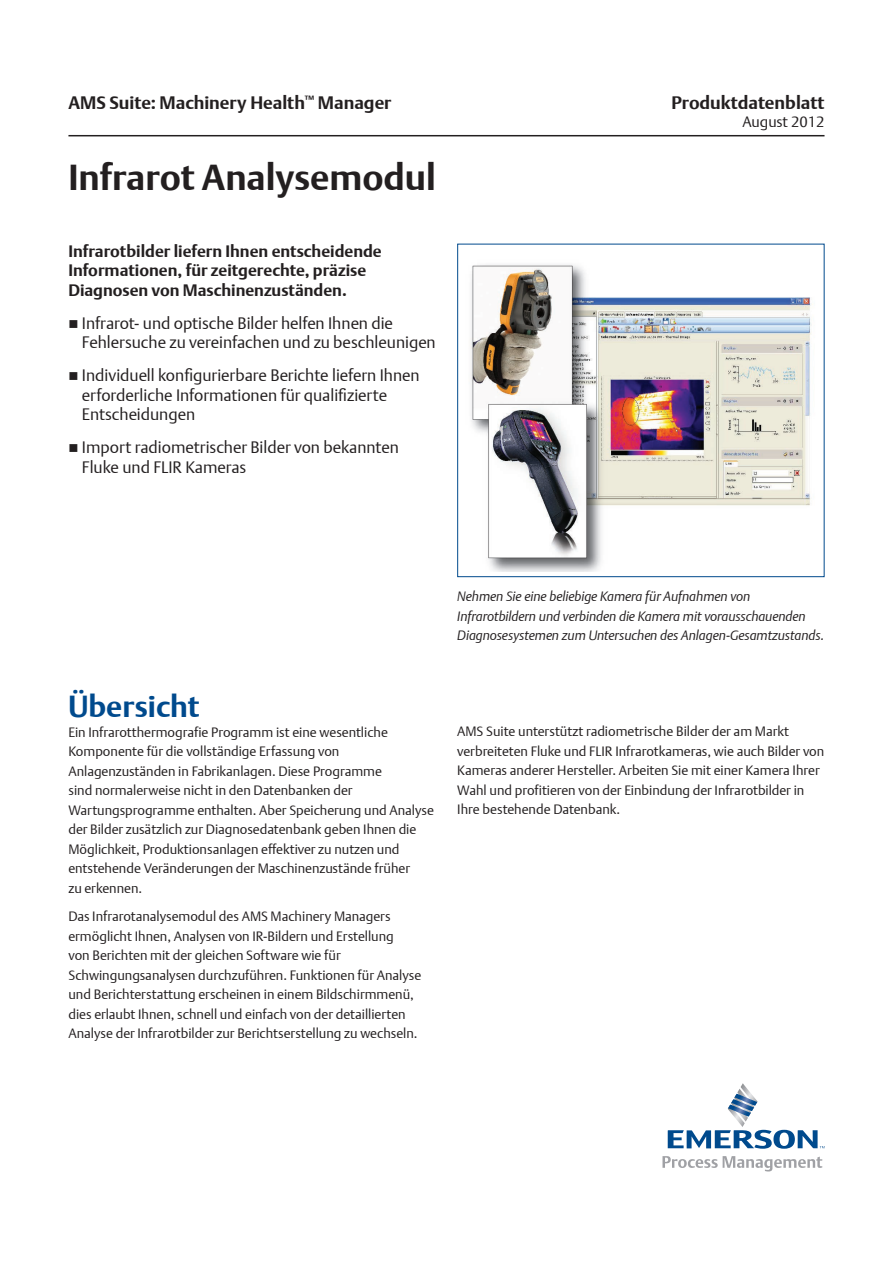
<style>
.page{position:relative;width:893px;height:1263px;background:#fff}
.page>*{position:absolute;margin:0;border:0;box-sizing:border-box;transform-origin:0 0}
.t1{font:700 36px "DTL Argo T";color:#231f20}
.t2{font:700 30px "DTL Argo T";color:#004a8d}
.t3{font:700 18px "DTL Argo T";color:#231f20}
.t4{font:16.5px/19.5px "DTL Argo T Light";color:#231f20}
.t5{font:700 16.5px/19.5px "DTL Argo T";color:#231f20}
.t6{font:15px "DTL Argo T Light";color:#231f20}
.t7{font:13.5px/19.5px "DTL Argo T Light";color:#231f20}
.t8{font:italic 13.5px/19.5px "DTL Argo T Light";letter-spacing:-.005em;color:#231f20}
</style>
<div class="page">
<hr style="left:68px;top:135px;width:756px;height:1px;background:#231f20">
<img style="left:470px;top:265px;width:343px;height:306px">
<div style="left:457px;top:244px;width:367px;height:333px;border:1px solid #004a8d"></div>
<svg style="left:668px;top:1083px;width:156px;height:66px"></svg>
<svg style="left:662px;top:1156px;width:160px;height:15px"></svg>
<p class="t3" style="left:68px;top:92px;width:325px">AMS Suite: Machinery Health<sup>™</sup> Manager</p>
<p class="t3" style="left:671px;top:92px;width:155px">Produktdatenblatt</p>
<p class="t6" style="left:742px;top:112px;width:84px">August 2012</p>
<p class="t1" style="left:68px;top:156px;width:369px">Infrarot Analysemodul</p>
<p class="t5" style="left:68px;top:241px;width:315px">Infrarotbilder liefern Ihnen entscheidende<br>Informationen, für zeitgerechte, präzise<br>Diagnosen von Maschinenzuständen.</p>
<p class="t4" style="left:82px;top:313px;width:355px;text-indent:-13px">■ Infrarot- und optische Bilder helfen Ihnen die<br>Fehlersuche zu vereinfachen und zu beschleunigen</p>
<p class="t4" style="left:82px;top:365px;width:339px;text-indent:-13px">■ Individuell konfigurierbare Berichte liefern Ihnen erforderliche Informationen für qualifizierte<br>Entscheidungen</p>
<p class="t4" style="left:82px;top:437px;width:318px;text-indent:-13px">■ Import radiometrischer Bilder von bekannten<br>Fluke und FLIR Kameras</p>
<p class="t2" style="left:68px;top:689px;width:133px">Übersicht</p>
<p class="t7" style="left:68px;top:722px;width:367px">Ein Infrarotthermografie Programm ist eine wesentliche Komponente für die vollständige Erfassung von Anlagenzuständen in Fabrikanlagen. Diese Programme<br>sind normalerweise nicht in den Datenbanken der Wartungsprogramme enthalten. Aber Speicherung und Analyse der Bilder zusätzlich zur Diagnosedatenbank geben Ihnen die Möglichkeit, Produktionsanlagen effektiver zu nutzen und entstehende Veränderungen der Maschinenzustände früher<br>zu erkennen.</p>
<p class="t7" style="left:68px;top:906px;width:354px">Das Infrarotanalysemodul des AMS Machinery Managers ermöglicht Ihnen, Analysen von IR-Bildern und Erstellung<br>von Berichten mit der gleichen Software wie für Schwingungsanalysen durchzuführen. Funktionen für Analyse und Berichterstattung erscheinen in einem Bildschirmmenü, dies erlaubt Ihnen, schnell und einfach von der detaillierten Analyse der Infrarotbilder zur Berichtserstellung zu wechseln.</p>
<p class="t8" style="left:457px;top:586px;width:369px">Nehmen Sie eine beliebige Kamera für Aufnahmen von<br>Infrarotbildern und verbinden die Kamera mit vorausschauenden<br>Diagnosesystemen zum Untersuchen des Anlagen-Gesamtzustands.</p>
<p class="t7" style="left:457px;top:722px;width:369px">AMS Suite unterstützt radiometrische Bilder der am Markt verbreiteten Fluke und FLIR Infrarotkameras, wie auch Bilder von Kameras anderer Hersteller. Arbeiten Sie mit einer Kamera Ihrer Wahl und profitieren von der Einbindung der Infrarotbilder in Ihre bestehende Datenbank.</p>
</div>
